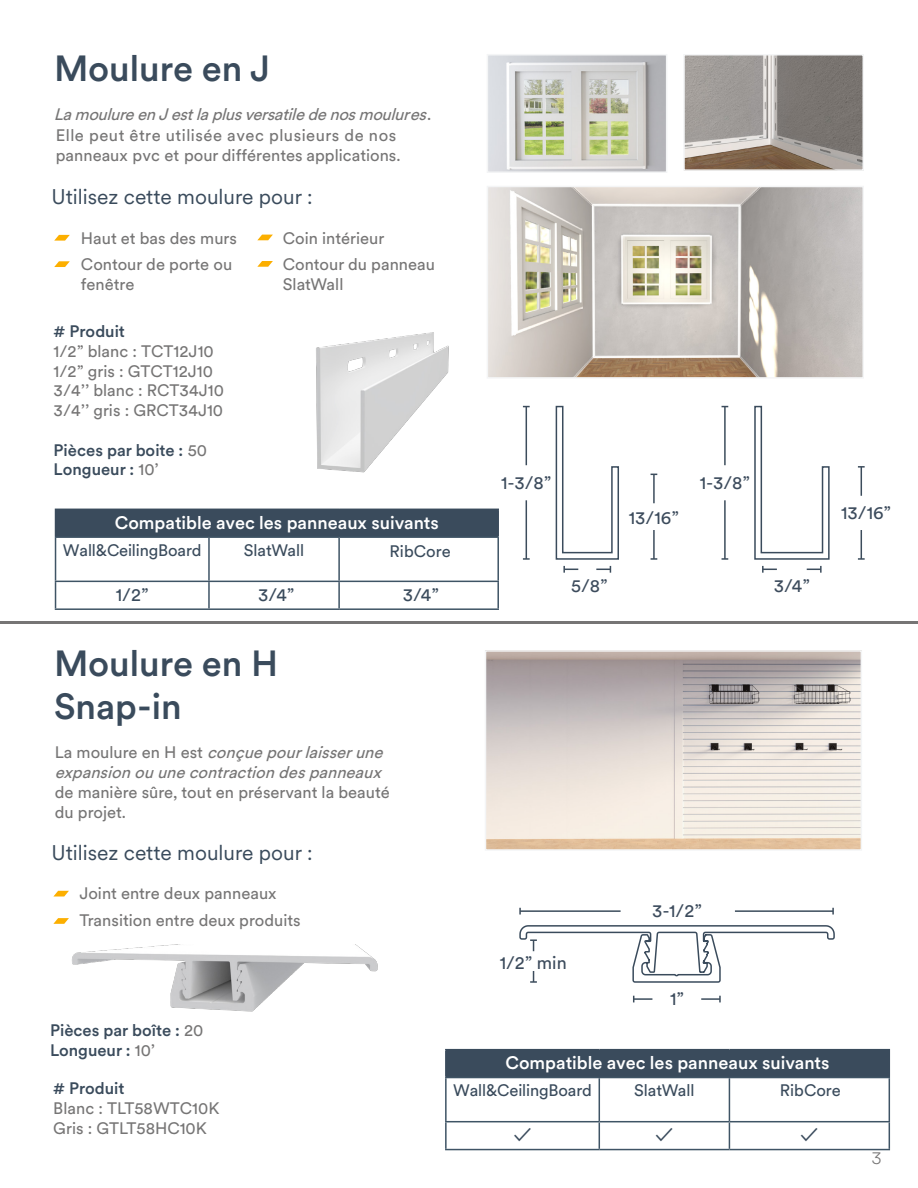
<style>
.page{position:relative;width:918px;height:1188px;background:#fff}
.page>*{position:absolute;margin:0;border:0;box-sizing:border-box;transform-origin:0 0}
.Trim_Name{font:500 36px "Circular XX";color:#3a4b5c}
.Trim_paragraph{font:500 36px "Circular XX";color:#3a4b5c}
.Trim_paragraph-2{font:21px "Circular XX";color:#3a4b5c}
.t1{font:500 18px "Circular XX";color:#fff}
.t2{font:18px "Circular XX";color:#3c4b5c}
.t3{font:18px "Circular XX";color:#3a4b5c}
.t4{font:300 18px "Circular XX";color:#767575}
.Trim_paragraph-3{font:16.5px/19.8px "Circular XX";color:#767575}
.t5{font:16.5px "Circular XX";letter-spacing:-.01em;color:#3a4b5c}
.t6{font:500 16.5px/18.8px "Circular XX";color:#3a4b5c}
.s1{font-style:italic}
.s2{font-weight:500;color:#3a4b5c}
.s3{font-weight:400;color:#767575}
</style>
<div class="page">
<svg style="left:555px;top:405px;width:64px;height:155px"></svg>
<hr style="left:526px;top:500px;width:1px;height:59px;background:#3c4c5c">
<svg style="left:523px;top:558px;width:7px;height:2px"></svg>
<hr style="left:653px;top:530px;width:2px;height:29px;background:#3c4c5c">
<svg style="left:596px;top:566px;width:15px;height:7px"></svg>
<svg style="left:563px;top:566px;width:15px;height:7px"></svg>
<hr style="left:526px;top:407px;width:1px;height:58px;background:#3c4c5c">
<hr style="left:653px;top:474px;width:2px;height:29px;background:#3c4c5c">
<svg style="left:754px;top:405px;width:76px;height:155px"></svg>
<hr style="left:724px;top:500px;width:2px;height:59px;background:#3c4c5c">
<svg style="left:858px;top:530px;width:7px;height:30px"></svg>
<svg style="left:807px;top:566px;width:15px;height:7px"></svg>
<svg style="left:762px;top:566px;width:15px;height:7px"></svg>
<hr style="left:724px;top:407px;width:2px;height:58px;background:#3c4c5c">
<svg style="left:858px;top:466px;width:7px;height:30px"></svg>
<img style="left:316px;top:332px;width:133px;height:141px">
<img style="left:490px;top:189px;width:371px;height:187px">
<div style="left:487px;top:186px;width:377px;height:193px;border:2px solid #f4f5f6"></div>
<img style="left:686px;top:57px;width:175px;height:111px">
<div style="left:683px;top:54px;width:181px;height:117px;border:2px solid #f4f5f6"></div>
<img style="left:490px;top:57px;width:174px;height:113px">
<div style="left:487px;top:54px;width:180px;height:119px;border:2px solid #f4f5f6"></div>
<div style="left:56px;top:509px;width:442px;height:28px;background:#3a4b5c"></div>
<hr style="left:55px;top:509px;width:154px;height:1px;background:#3a4b5c">
<svg style="left:55px;top:510px;width:1px;height:26px"></svg>
<hr style="left:339px;top:509px;width:160px;height:1px;background:#3a4b5c">
<hr style="left:497px;top:510px;width:2px;height:26px;background:#3a4b5c">
<hr style="left:55px;top:536px;width:154px;height:2px;background:#3f5465">
<hr style="left:55px;top:538px;width:1px;height:43px;background:#3f5465">
<hr style="left:209px;top:536px;width:130px;height:2px;background:#3f5465">
<hr style="left:208px;top:538px;width:2px;height:43px;background:#3f5465">
<hr style="left:339px;top:536px;width:160px;height:2px;background:#3f5465">
<hr style="left:338px;top:538px;width:2px;height:43px;background:#3f5465">
<hr style="left:497px;top:538px;width:2px;height:43px;background:#3f5465">
<hr style="left:55px;top:581px;width:154px;height:1px;background:#3f5465">
<svg style="left:55px;top:582px;width:1px;height:26px"></svg>
<hr style="left:209px;top:581px;width:130px;height:1px;background:#3f5465">
<hr style="left:208px;top:582px;width:2px;height:26px;background:#3f5465">
<hr style="left:339px;top:581px;width:160px;height:1px;background:#3f5465">
<hr style="left:338px;top:582px;width:2px;height:26px;background:#3f5465">
<hr style="left:497px;top:582px;width:2px;height:26px;background:#3f5465">
<hr style="left:55px;top:608px;width:154px;height:2px;background:#3f5465">
<hr style="left:209px;top:608px;width:130px;height:2px;background:#3f5465">
<hr style="left:339px;top:608px;width:160px;height:2px;background:#3f5465">
<div style="left:446px;top:1050px;width:443px;height:28px;background:#3a4b5c"></div>
<hr style="left:445px;top:1049px;width:154px;height:1px;background:#3a4b5c">
<hr style="left:445px;top:1050px;width:2px;height:27px;background:#3a4b5c">
<hr style="left:599px;top:1049px;width:130px;height:1px;background:#3a4b5c">
<hr style="left:729px;top:1049px;width:161px;height:1px;background:#3a4b5c">
<svg style="left:889px;top:1050px;width:1px;height:27px"></svg>
<hr style="left:599px;top:1078px;width:1px;height:43px;background:#3f5465">
<hr style="left:729px;top:1078px;width:1px;height:43px;background:#3f5465">
<hr style="left:445px;top:1121px;width:154px;height:1px;background:#3f5465">
<hr style="left:599px;top:1121px;width:130px;height:1px;background:#3f5465">
<svg style="left:599px;top:1122px;width:1px;height:27px"></svg>
<hr style="left:729px;top:1121px;width:161px;height:1px;background:#3f5465">
<svg style="left:729px;top:1122px;width:1px;height:27px"></svg>
<hr style="left:445px;top:1077px;width:154px;height:1px;background:#3f5465">
<hr style="left:445px;top:1078px;width:2px;height:43px;background:#3f5465">
<hr style="left:599px;top:1077px;width:130px;height:1px;background:#3f5465">
<hr style="left:729px;top:1077px;width:161px;height:1px;background:#3f5465">
<hr style="left:889px;top:1078px;width:1px;height:43px;background:#3f5465">
<hr style="left:445px;top:1122px;width:2px;height:27px;background:#3f5465">
<svg style="left:889px;top:1122px;width:1px;height:27px"></svg>
<hr style="left:445px;top:1149px;width:154px;height:1px;background:#3f5465">
<hr style="left:599px;top:1149px;width:130px;height:1px;background:#3f5465">
<hr style="left:729px;top:1149px;width:161px;height:1px;background:#3f5465">
<svg style="left:519px;top:907px;width:316px;height:96px"></svg>
<img style="left:72px;top:945px;width:306px;height:67px">
<img style="left:488px;top:653px;width:371px;height:195px">
<div style="left:485px;top:650px;width:377px;height:201px;border:2px solid #f4f5f6"></div>
<hr style="left:0;top:621px;width:918px;height:2px;background:#767575">
<svg style="left:54px;top:235px;width:16px;height:6px"></svg>
<svg style="left:257px;top:235px;width:16px;height:5px"></svg>
<svg style="left:53px;top:891px;width:16px;height:6px"></svg>
<svg style="left:54px;top:261px;width:16px;height:6px"></svg>
<svg style="left:257px;top:261px;width:16px;height:6px"></svg>
<svg style="left:53px;top:918px;width:16px;height:6px"></svg>
<p class="Trim_paragraph" style="left:54px;top:44px;width:218px">Moulure en J</p>
<p class="Trim_paragraph-3" style="left:54px;top:103px;width:379px;line-height:20.4px"><span class="s1">Lamoulureen Jest laplus versatiledenosmoulures</span>.<br>Elle peut être utilisée avec plusieurs de nos panneaux pvc et pour différentes applications.</p>
<p class="Trim_paragraph-2" style="left:52px;top:182px;width:262px">Utilisez cette moulure pour :</p>
<p class="Trim_paragraph-3" style="left:81px;top:227px;width:158px">Haut et bas des murs</p>
<p class="Trim_paragraph-3" style="left:81px;top:254px;width:153px">Contour de porte ou fenêtre</p>
<p class="Trim_paragraph-3" style="left:54px;top:321px;width:172px"><span class="s2"># Produit<br></span>1/2” blanc : TCT12J10<br>1/2” gris : GTCT12J10<br>3/4’’ blanc : RCT34J10<br>3/4’’ gris : GRCT34J10</p>
<p class="t6" style="left:54px;top:440px;width:155px">Pièces par boite : <span class="s3">50<br></span>Longueur : <span class="s3">10’</span></p>
<p class="Trim_paragraph-3" style="left:283px;top:227px;width:103px">Coin intérieur</p>
<p class="Trim_paragraph-3" style="left:283px;top:254px;width:154px">Contour du panneau<br>SlatWall</p>
<p class="t1" style="left:115px;top:510px;width:326px">Compatible avec les panneaux suivants</p>
<p class="t5" style="left:63px;top:539px;width:140px">Wall&amp;CeilingBoard</p>
<p class="t5" style="left:244px;top:539px;width:62px">SlatWall</p>
<p class="t5" style="left:390px;top:540px;width:63px">RibCore</p>
<p class="t3" style="left:116px;top:582px;width:34px">1/2”</p>
<p class="t3" style="left:258px;top:582px;width:38px">3/4”</p>
<p class="t3" style="left:403px;top:582px;width:38px">3/4”</p>
<p class="Trim_Name" style="left:54px;top:639px;width:226px">Moulure en H</p>
<p class="Trim_Name" style="left:54px;top:682px;width:129px">Snap-in</p>
<p class="Trim_paragraph-3" style="left:55px;top:742px;width:337px">L a m o u l u r e e n H e s t <span class="s1">conçuepourlaisserune expansionouunecontractiondespanneaux </span>de manière sûre, tout en préservant la beauté du projet.</p>
<p class="Trim_paragraph-2" style="left:52px;top:838px;width:262px">Utilisez cette moulure pour :</p>
<p class="Trim_paragraph-3" style="left:79px;top:883px;width:199px">Joint entre deux panneaux</p>
<p class="Trim_paragraph-3" style="left:79px;top:910px;width:223px">Transition entre deux produits</p>
<p class="t2" style="left:501px;top:471px;width:52px">1-3/8”</p>
<p class="t2" style="left:571px;top:574px;width:38px">5/8”</p>
<p class="t2" style="left:629px;top:505px;width:51px">13/16”</p>
<p class="t2" style="left:700px;top:471px;width:52px">1-3/8”</p>
<p class="t2" style="left:774px;top:574px;width:38px">3/4”</p>
<p class="t2" style="left:841px;top:501px;width:51px">13/16”</p>
<p class="t2" style="left:500px;top:951px;width:69px">1/2” min</p>
<p class="t2" style="left:652px;top:899px;width:51px">3-1/2”</p>
<p class="t2" style="left:670px;top:987px;width:15px">1”</p>
<p class="t6" style="left:50px;top:1020px;width:155px">Pièces par boîte : <span class="s3">20</span></p>
<p class="t6" style="left:50px;top:1040px;width:107px">Longueur : <span class="s3">10’</span></p>
<p class="Trim_paragraph-3" style="left:53px;top:1078px;width:168px"><span class="s2"># Produit<br></span>Blanc : TLT58WTC10K<br>Gris : GTLT58HC10K</p>
<p class="t1" style="left:506px;top:1051px;width:326px">Compatible avec les panneaux suivants</p>
<p class="t5" style="left:453px;top:1079px;width:140px">Wall&amp;CeilingBoard</p>
<p class="t5" style="left:634px;top:1079px;width:62px">SlatWall</p>
<p class="t5" style="left:780px;top:1079px;width:63px">RibCore</p>
<p class="t3" style="left:514px;top:1123px;width:19px">✓</p>
<p class="t3" style="left:656px;top:1123px;width:19px">✓</p>
<p class="t3" style="left:801px;top:1123px;width:19px">✓</p>
<p class="t4" style="left:872px;top:1146px;width:12px">3</p>
</div>
